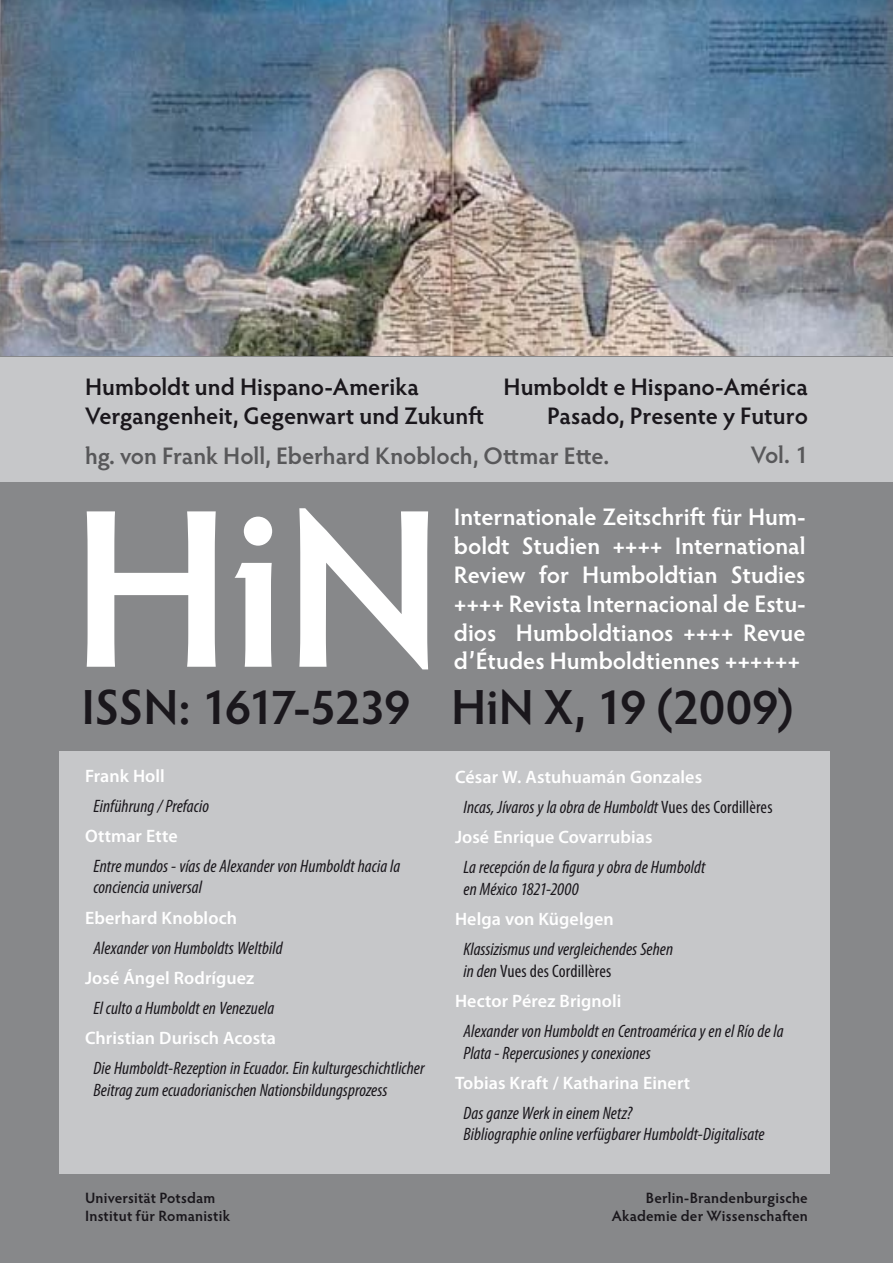
<style>
.page{position:relative;width:893px;height:1263px;background:#fff}
.page>*{position:absolute;margin:0;border:0;box-sizing:border-box;transform-origin:0 0}
.t1{font:600 226.8px "Hypatia Sans Pro";color:#fff}
.t2{font:600 49.5px "Hypatia Sans Pro";letter-spacing:-.015em;color:#1a171c}
.t3{font:600 24px/28.8px "Hypatia Sans Pro";color:#fff;text-align:justify}
.t4{font:600 24px/28.8px "Hypatia Sans Pro";color:#1a171c;text-align:right}
.t5{font:600 24px "Hypatia Sans Pro";color:#58585a}
.t6{font:italic condensed 18px/21.6px "Myriad Pro";letter-spacing:.005em;color:#1a171c}
.t7{font:600 18px "Myriad Pro";letter-spacing:.005em;color:#fff}
.t8{font:600 15px/18px "Hypatia Sans Pro";letter-spacing:.015em;color:#1a171c;text-align:right}
.s1{font-style:normal}
</style>
<div class="page">
<img style="left:0;top:0;width:893px;height:357px">
<div style="left:0;top:357px;width:893px;height:906px;background:#87888a"></div>
<div style="left:60px;top:751px;width:770px;height:423px;background:#c6c7c9"></div>
<div style="left:0;top:357px;width:893px;height:125px;background:#c6c7c9"></div>
<h3 class="t4" style="left:85px;top:371px;width:400px;text-align:left">Humboldt und Hispano-Amerika<br>Vergangenheit, Gegenwart und Zukunft</h3>
<h3 class="t5" style="left:85px;top:439px;width:526px">hg. von Frank Holl, Eberhard Knobloch, Ottmar Ette.</h3>
<h3 class="t5" style="left:751px;top:438px;width:59px">Vol. 1</h3>
<h1 class="t1" style="left:70px;top:432px;width:375px">HiN</h1>
<h2 class="t2" style="left:82px;top:673px;width:713px">ISSN: 1617-5239 HiN X, 19 (2009)</h2>
<h3 class="t4" style="left:503px;top:371px;width:306px">Humboldt e Hispano-América<br>Pasado, Presente y Futuro</h3>
<h3 class="t3" style="left:454px;top:502px;width:353px">Internationale Zeitschrift für Hum&shy;boldt Studien ++++ International Review for Humboldtian Studies ++++ Revista Internacional de Estu&shy;dios Humboldtianos ++++ Revue d’Études Humboldtiennes ++++++</h3>
<p class="t7" style="left:85px;top:764px;width:81px">Frank Holl</p>
<p class="t6" style="left:94px;top:795px;width:117px">Einführung / Prefacio</p>
<p class="t7" style="left:85px;top:824px;width:94px">Ottmar Ette</p>
<p class="t6" style="left:94px;top:855px;width:308px">Entre mundos - vías de Alexander von Humboldt hacia la conciencia universal</p>
<p class="t7" style="left:85px;top:906px;width:154px">Eberhard Knobloch</p>
<p class="t6" style="left:94px;top:937px;width:191px">Alexander von Humboldts Weltbild</p>
<p class="t7" style="left:85px;top:966px;width:171px">José Ángel Rodríguez</p>
<p class="t6" style="left:94px;top:997px;width:182px">El culto a Humboldt en Venezuela</p>
<p class="t7" style="left:85px;top:1026px;width:192px">Christian Durisch Acosta</p>
<p class="t6" style="left:94px;top:1057px;width:333px">Die Humboldt-Rezeption in Ecuador. Ein kulturgeschichtlicher<br>Beitrag zum ecuadorianischen Nationsbildungsprozess</p>
<p class="t8" style="left:85px;top:1188px;width:147px;text-align:left">Universität Potsdam<br>Institut für Romanistik</p>
<p class="t7" style="left:455px;top:765px;width:249px">César W. Astuhuamán Gonzales</p>
<p class="t6" style="left:463px;top:796px;width:311px">Incas, Jívaros y la obra de Humboldt <span class="s1">Vues des Cordillères</span></p>
<p class="t7" style="left:455px;top:826px;width:199px">José Enrique Covarrubias</p>
<p class="t6" style="left:463px;top:856px;width:243px">La recepción de la figura y obra de Humboldt en México 1821-2000</p>
<p class="t7" style="left:455px;top:907px;width:160px">Helga von Kügelgen</p>
<p class="t6" style="left:463px;top:938px;width:211px">Klassizismus und vergleichendes Sehen in den <span class="s1">Vues des Cordillères</span></p>
<p class="t7" style="left:455px;top:989px;width:168px">Hector Pérez Brignoli</p>
<p class="t6" style="left:463px;top:1020px;width:322px">Alexander von Humboldt en Centroamérica y en el Río de la<br>Plata - Repercusiones y conexiones</p>
<p class="t7" style="left:455px;top:1071px;width:237px">Tobias Kraft / Katharina Einert</p>
<p class="t6" style="left:463px;top:1102px;width:303px">Das ganze Werk in einem Netz?<br>Bibliographie online verfügbarer Humboldt-Digitalisate</p>
<p class="t8" style="left:612px;top:1188px;width:198px">Berlin-Brandenburgische<br>Akademie der Wissenschaften</p>
</div>
